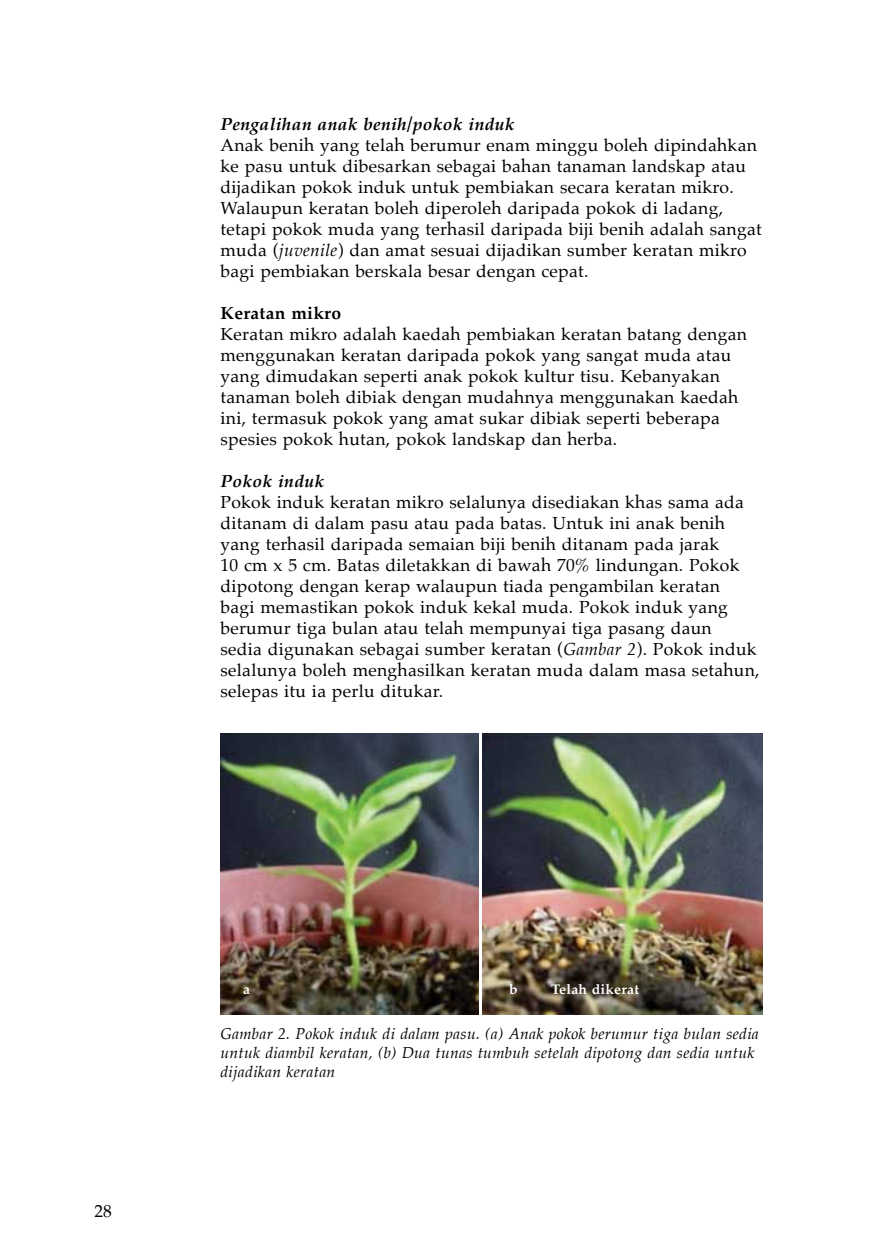
<style>
.page{position:relative;width:882px;height:1260px;background:#fff}
.page>*{position:absolute;margin:0;border:0;box-sizing:border-box;transform-origin:0 0}
.t1{font:17.5px/21px "Palatino";letter-spacing:.015em;color:#000}
.t2{font:700 17.5px "Palatino";letter-spacing:.015em;color:#000}
.t3{font:italic 700 17.5px "Palatino";letter-spacing:.02em;color:#000}
.t4{font:italic 15.75px/18.9px "Palatino";letter-spacing:.015em;color:#000}
.t5{font:700 14px "Palatino";letter-spacing:.015em;color:#fff}
.s1{font-weight:700;font-style:italic}
.s2{font-weight:700}
.s3{font-style:italic}
</style>
<div class="page">
<img style="left:221px;top:733px;width:258px;height:282px">
<img style="left:482px;top:733px;width:280px;height:282px">
<p class="t1" style="left:220px;top:113px;width:543px"><span class="s1">Pengalihan anak benih</span><span class="s2">/</span><span class="s1">pokok induk<br></span>Anak benih yang telah berumur enam minggu boleh dipindahkan ke pasu untuk dibesarkan sebagai bahan tanaman landskap atau dijadikan pokok induk untuk pembiakan secara keratan mikro.<br>Walaupun keratan boleh diperoleh daripada pokok di ladang, tetapi pokok muda yang terhasil daripada biji benih adalah sangat muda (<span class="s3">juvenile</span>) dan amat sesuai dijadikan sumber keratan mikro bagi pembiakan berskala besar dengan cepat.</p>
<p class="t2" style="left:220px;top:298px;width:122px">Keratan mikro</p>
<p class="t1" style="left:220px;top:323px;width:528px">Keratan mikro adalah kaedah pembiakan keratan batang dengan menggunakan keratan daripada pokok yang sangat muda atau yang dimudakan seperti anak pokok kultur tisu. Kebanyakan tanaman boleh dibiak dengan mudahnya menggunakan kaedah ini, termasuk pokok yang amat sukar dibiak seperti beberapa spesies pokok hutan, pokok landskap dan herba.</p>
<p class="t3" style="left:220px;top:466px;width:105px">Pokok induk</p>
<p class="t1" style="left:220px;top:491px;width:541px">Pokok induk keratan mikro selalunya disediakan khas sama ada ditanam di dalam pasu atau pada batas. Untuk ini anak benih yang terhasil daripada semaian biji benih ditanam pada jarak<br>10 cm x 5 cm. Batas diletakkan di bawah 70% lindungan. Pokok dipotong dengan kerap walaupun tiada pengambilan keratan<br>bagi memastikan pokok induk kekal muda. Pokok induk yang berumur tiga bulan atau telah mempunyai tiga pasang daun<br>sedia digunakan sebagai sumber keratan (<span class="s3">Gambar 2</span>). Pokok induk selalunya boleh menghasilkan keratan muda dalam masa setahun, selepas itu ia perlu ditukar.</p>
<p class="t1" style="left:94px;top:1201px;width:19px">28</p>
<p class="t5" style="left:243px;top:977px;width:8px">a</p>
<p class="t5" style="left:509px;top:977px;width:10px">b</p>
<p class="t5" style="left:551px;top:977px;width:89px">Telah dikerat</p>
<p class="t4" style="left:220px;top:1024px;width:540px">Gambar 2. Pokok induk di dalam pasu. (a) Anak pokok berumur tiga bulan sedia untuk diambil keratan, (b) Dua tunas tumbuh setelah dipotong dan sedia untuk dijadikan keratan</p>
</div>
